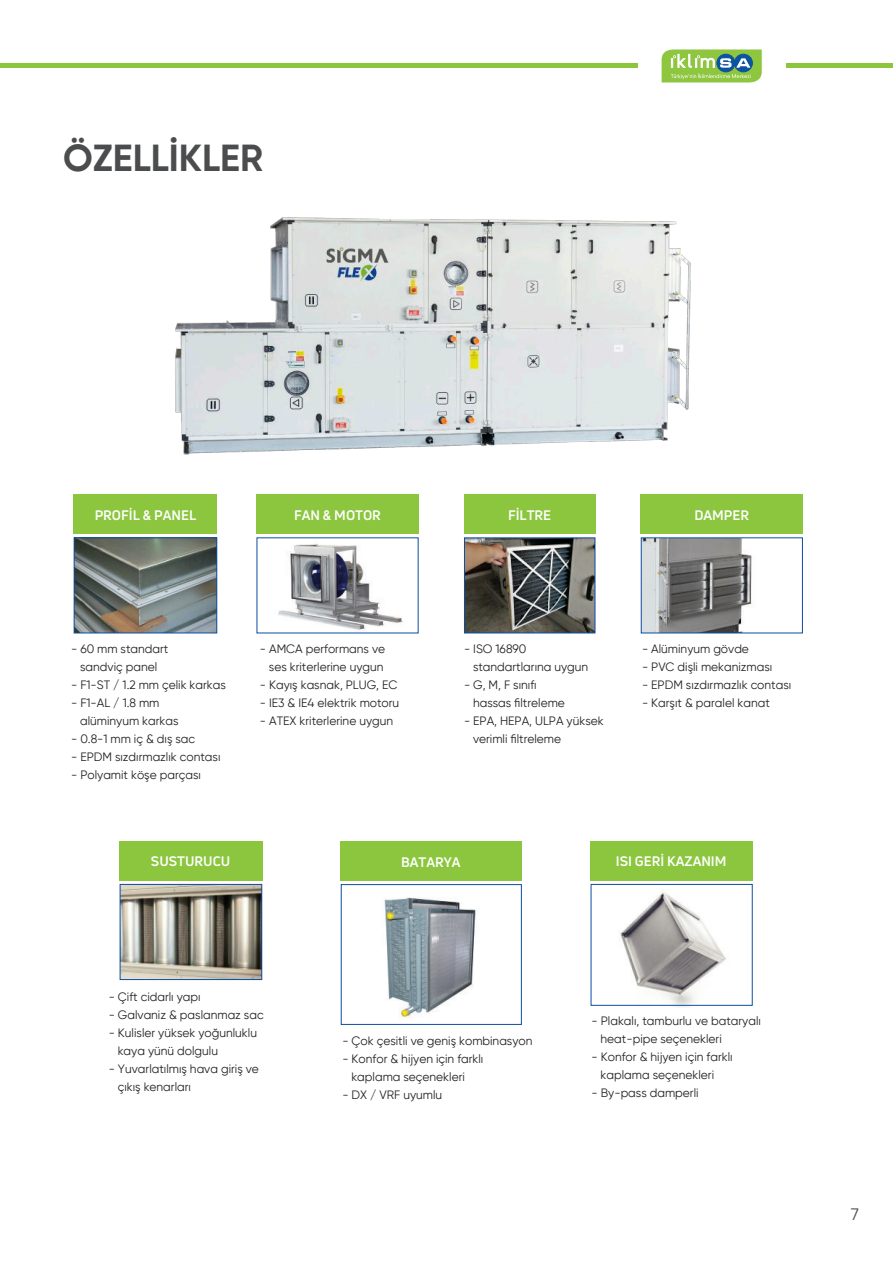
<style>
.page{position:relative;width:893px;height:1263px;background:#fff}
.page>*{position:absolute;margin:0;border:0;box-sizing:border-box;transform-origin:0 0}
.t1{font:700 37.5px "Gilroy";color:#4b4c4d}
.t2{font:16.5px "Gilroy";color:#4b4c4d}
.t3{font:700 13.5px "Uni Neue";color:#fff}
.t4{font:12.15px/18px "Gilroy";color:#231f20}
</style>
<div class="page">
<hr style="left:0;top:64px;width:637px;height:4px;background:#8bc63e">
<hr style="left:786px;top:64px;width:107px;height:4px;background:#8bc63e">
<svg style="left:661px;top:49px;width:102px;height:34px;background:#94c370"></svg>
<img style="left:175px;top:217px;width:516px;height:238px">
<div style="left:74px;top:495px;width:143px;height:39px;background:#8bc63e"></div>
<div style="left:590px;top:841px;width:163px;height:39px;background:#8bc63e"></div>
<div style="left:119px;top:841px;width:143px;height:39px;background:#8bc63e"></div>
<div style="left:341px;top:841px;width:181px;height:39px;background:#8bc63e"></div>
<img style="left:619px;top:892px;width:107px;height:115px">
<img style="left:122px;top:886px;width:138px;height:92px">
<div style="left:120px;top:884px;width:142px;height:96px;border:1px solid #0d4da1"></div>
<img style="left:384px;top:897px;width:92px;height:121px">
<div style="left:641px;top:495px;width:162px;height:39px;background:#8bc63e"></div>
<img style="left:643px;top:539px;width:109px;height:92px">
<div style="left:641px;top:537px;width:162px;height:96px;border:1px solid #0d4da1"></div>
<div style="left:256px;top:495px;width:163px;height:39px;background:#8bc63e"></div>
<img style="left:278px;top:543px;width:125px;height:87px">
<div style="left:341px;top:884px;width:181px;height:141px;border:1px solid #0d4da1"></div>
<div style="left:591px;top:884px;width:162px;height:122px;border:1px solid #0d4da1"></div>
<div style="left:464px;top:495px;width:131px;height:39px;background:#8bc63e"></div>
<img style="left:466px;top:539px;width:127px;height:92px">
<div style="left:464px;top:537px;width:131px;height:96px;border:1px solid #0d4da1"></div>
<img style="left:76px;top:539px;width:139px;height:92px">
<div style="left:74px;top:537px;width:143px;height:96px;border:1px solid #0d4da1"></div>
<h1 class="t1" style="left:63px;top:134px;width:201px">ÖZELLİKLER</h1>
<p class="t3" style="left:95px;top:506px;width:103px">PROFİL &amp; PANEL</p>
<p class="t3" style="left:294px;top:507px;width:88px">FAN &amp; MOTOR</p>
<p class="t4" style="left:71px;top:639px;width:99px;text-align:center">- 60 mm standart sandviç panel</p>
<p class="t4" style="left:71px;top:675px;width:156px">- F1-ST / 1.2 mm çelik karkas</p>
<p class="t4" style="left:80px;top:693px;width:100px;text-indent:-9px">- F1-AL / 1.8 mm alüminyum karkas</p>
<p class="t4" style="left:71px;top:729px;width:126px">- 0.8-1 mm iç &amp; dış sac</p>
<p class="t4" style="left:71px;top:747px;width:151px">- EPDM sızdırmazlık contası</p>
<p class="t4" style="left:71px;top:765px;width:131px">- Polyamit köşe parçası</p>
<p class="t4" style="left:260px;top:639px;width:127px;text-align:right">- AMCA performans ve ses kriterlerine uygun</p>
<p class="t4" style="left:260px;top:675px;width:139px">- Kayış kasnak, PLUG, EC</p>
<p class="t4" style="left:260px;top:693px;width:141px">- IE3 &amp; IE4 elektrik motoru</p>
<p class="t4" style="left:260px;top:711px;width:135px">- ATEX kriterlerine uygun</p>
<p class="t3" style="left:508px;top:507px;width:45px">FİLTRE</p>
<p class="t3" style="left:694px;top:506px;width:56px">DAMPER</p>
<p class="t4" style="left:473px;top:639px;width:117px;text-indent:-9px">- ISO 16890 standartlarına uygun</p>
<p class="t4" style="left:473px;top:675px;width:93px;text-indent:-9px">- G, M, F sınıfı hassas filtreleme</p>
<p class="t4" style="left:473px;top:711px;width:132px;text-indent:-9px">- EPA, HEPA, ULPA yüksek verimli filtreleme</p>
<p class="t4" style="left:642px;top:639px;width:108px">- Alüminyum gövde</p>
<p class="t4" style="left:642px;top:657px;width:132px">- PVC dişli mekanizması</p>
<p class="t4" style="left:642px;top:675px;width:151px">- EPDM sızdırmazlık contası</p>
<p class="t4" style="left:642px;top:693px;width:129px">- Karşıt &amp; paralel kanat</p>
<p class="t3" style="left:151px;top:853px;width:81px">SUSTURUCU</p>
<p class="t3" style="left:616px;top:853px;width:112px">ISI GERİ KAZANIM</p>
<p class="t3" style="left:401px;top:853px;width:61px">BATARYA</p>
<p class="t4" style="left:109px;top:987px;width:93px">- Çift cidarlı yapı</p>
<p class="t4" style="left:109px;top:1005px;width:156px">- Galvaniz &amp; paslanmaz sac</p>
<p class="t4" style="left:118px;top:1023px;width:141px;text-indent:-9px">- Kulisler yüksek yoğunluklu kaya yünü dolgulu</p>
<p class="t4" style="left:118px;top:1059px;width:143px;text-indent:-9px">- Yuvarlatılmış hava giriş ve çıkış kenarları</p>
<p class="t4" style="left:342px;top:1031px;width:192px">- Çok çesitli ve geniş kombinasyon</p>
<p class="t4" style="left:351px;top:1049px;width:134px;text-indent:-9px">- Konfor &amp; hijyen için farklı kaplama seçenekleri</p>
<p class="t4" style="left:342px;top:1085px;width:101px">- DX / VRF uyumlu</p>
<p class="t4" style="left:601px;top:1011px;width:162px;text-indent:-9px">- Plakalı, tamburlu ve bataryalı heat-pipe seçenekleri</p>
<p class="t4" style="left:601px;top:1047px;width:134px;text-indent:-9px">- Konfor &amp; hijyen için farklı kaplama seçenekleri</p>
<p class="t4" style="left:592px;top:1083px;width:108px">- By-pass damperli</p>
<h2 class="t2" style="left:851px;top:1204px;width:10px">7</h2>
</div>
